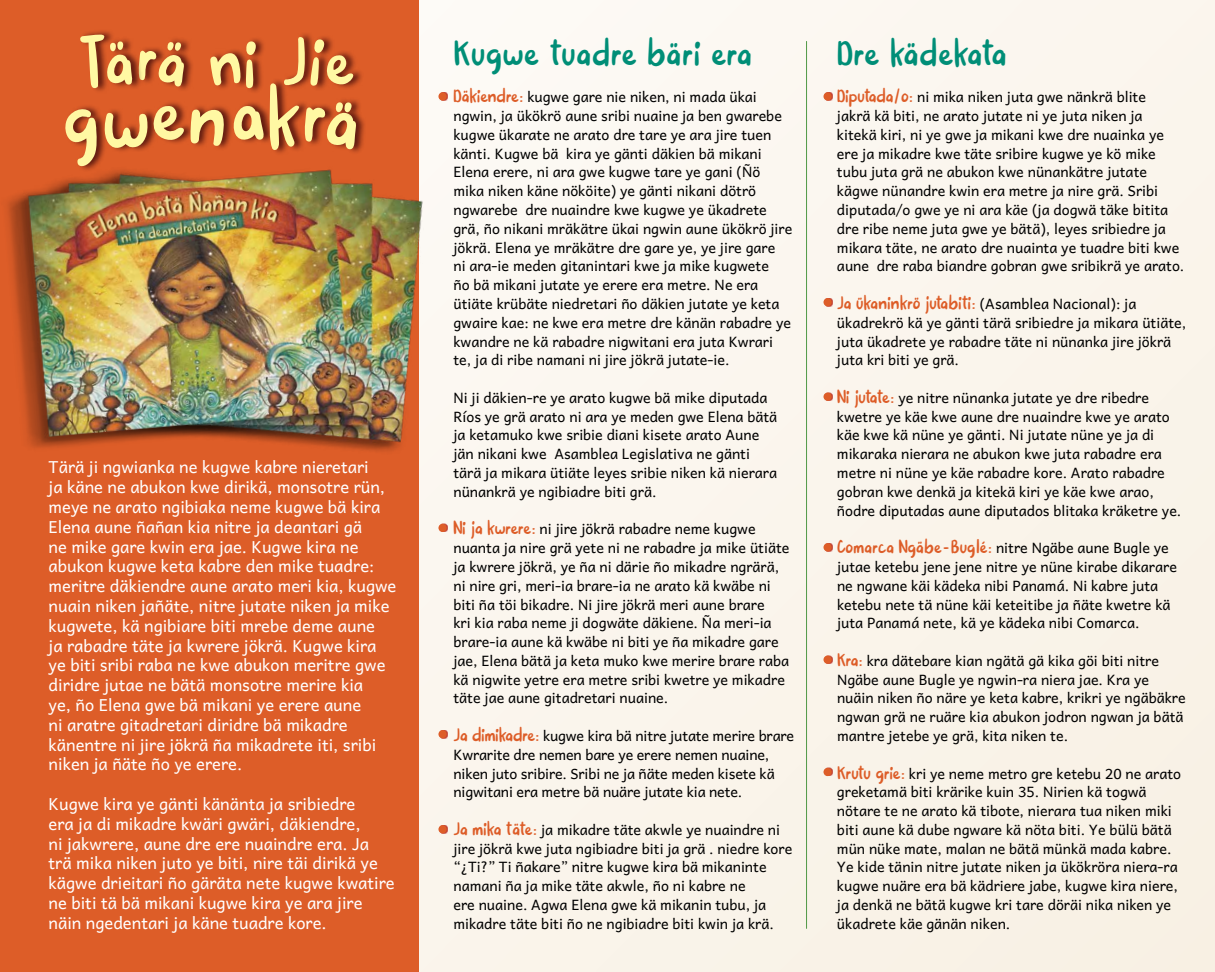
<style>
.page{position:relative;width:1215px;height:972px;background:#faf5ec}
.page>*{position:absolute;margin:0;border:0;box-sizing:border-box;transform-origin:0 0}
.t1{font:30px "Pink Shark";letter-spacing:.025em;color:#008e77}
.t2{font:30px "Pink Shark";letter-spacing:-.005em;color:#008e77}
.t3{font:16.5px/19.8px "Andika";color:#fff}
.t4{font:14.25px/18.8px "Andika";color:#000}
.s1{font-family:"Pink Shark";font-size:15.6px;color:#dd5d28}
</style>
<div class="page">
<div style="left:0;top:0;width:418px;height:972px;background:#dd5d28"></div>
<img style="left:7px;top:121px;width:416px;height:373px">
<hr style="left:806px;top:41px;width:1px;height:887px;background:#509946">
<svg style="left:445px;top:92px;width:3px;height:9px"></svg>
<div style="left:438px;top:92px;width:9px;height:9px;background:#dd5d28;border-radius:50%"></div>
<svg style="left:830px;top:92px;width:3px;height:9px"></svg>
<div style="left:823px;top:92px;width:9px;height:9px;background:#dd5d28;border-radius:50%"></div>
<div style="left:825px;top:298px;width:8px;height:8px;background:#c44b3e"></div>
<div style="left:823px;top:298px;width:9px;height:8px;background:#dd5d28;border-radius:50%"></div>
<div style="left:825px;top:393px;width:8px;height:8px;background:#c54d3f"></div>
<div style="left:823px;top:393px;width:9px;height:8px;background:#dd5d28;border-radius:50%"></div>
<div style="left:825px;top:543px;width:8px;height:8px;background:#c54c3f"></div>
<div style="left:823px;top:543px;width:9px;height:8px;background:#dd5d28;border-radius:50%"></div>
<div style="left:825px;top:656px;width:8px;height:8px;background:#c54d3f"></div>
<div style="left:823px;top:656px;width:9px;height:8px;background:#dd5d28;border-radius:50%"></div>
<div style="left:825px;top:768px;width:8px;height:8px;background:#c44c3f"></div>
<div style="left:823px;top:768px;width:9px;height:8px;background:#dd5d28;border-radius:50%"></div>
<div style="left:439px;top:524px;width:9px;height:8px;background:#c44c3f"></div>
<div style="left:438px;top:524px;width:9px;height:8px;background:#dd5d28;border-radius:50%"></div>
<div style="left:439px;top:730px;width:9px;height:8px;background:#c44b3f"></div>
<div style="left:438px;top:730px;width:9px;height:8px;background:#dd5d28;border-radius:50%"></div>
<div style="left:439px;top:825px;width:9px;height:8px;background:#c54b3f"></div>
<div style="left:438px;top:825px;width:9px;height:8px;background:#dd5d28;border-radius:50%"></div>
<svg style="left:65px;top:167px;width:42px;height:4px"></svg>
<svg style="left:84px;top:31px;width:28px;height:4px"></svg>
<svg style="left:356px;top:70px;width:6px;height:15px"></svg>
<svg style="left:356px;top:118px;width:10px;height:37px"></svg>
<svg style="left:356px;top:100px;width:6px;height:18px"></svg>
<svg style="left:60px;top:35px;width:296px;height:132px"></svg>
<p class="t3" style="left:49px;top:458px;width:349px">Tärä ji ngwianka ne kugwe kabre nieretari<br>ja käne ne abukon kwe dirikä, monsotre rün, meye ne arato ngibiaka neme kugwe bä kira Elena aune ñañan kia nitre ja deantari gä<br>ne mike gare kwin era jae. Kugwe kira ne abukon kugwe keta kabre den mike tuadre: meritre däkiendre aune arato meri kia, kugwe nuain niken jañäte, nitre jutate niken ja mike kugwete, kä ngibiare biti mrebe deme aune<br>ja rabadre täte ja kwrere jökrä. Kugwe kira ye biti sribi raba ne kwe abukon meritre gwe diridre jutae ne bätä monsotre merire kia<br>ye, ño Elena gwe bä mikani ye erere aune<br>ni aratre gitadretari diridre bä mikadre känentre ni jire jökrä ña mikadrete iti, sribi niken ja ñäte ño ye erere.</p>
<p class="t3" style="left:49px;top:794px;width:348px">Kugwe kira ye gänti känänta ja sribiedre<br>era ja di mikadre kwäri gwäri, däkiendre,<br>ni jakwrere, aune dre ere nuaindre era. Ja trä mika niken juto ye biti, nire täi dirikä ye kägwe drieitari ño gäräta nete kugwe kwatire ne biti tä bä mikani kugwe kira ye ara jire näin ngedentari ja käne tuadre kore.</p>
<h1 class="t1" style="left:453px;top:28px;width:300px">Kugwe tuadre bäri era</h1>
<p class="t4" style="left:453px;top:88px;width:340px"><span class="s1">Däkiendre:</span> kugwe gare nie niken, ni mada ükai ngwin, ja ükökrö aune sribi nuaine ja ben gwarebe kugwe ükarate ne arato dre tare ye ara jire tuen känti. Kugwe bä kira ye gänti däkien bä mikani Elena erere, ni ara gwe kugwe tare ye gani (Ñö mika niken käne nököite) ye gänti nikani dötrö ngwarebe dre nuaindre kwe kugwe ye ükadrete grä, ño nikani mräkätre ükai ngwin aune ükökrö jire jökrä. Elena ye mräkätre dre gare ye, ye jire gare<br>ni ara-ie meden gitanintari kwe ja mike kugwete<br>ño bä mikani jutate ye erere era metre. Ne era ütiäte krübäte niedretari ño däkien jutate ye keta gwaire kae: ne kwe era metre dre känän rabadre ye kwandre ne kä rabadre nigwitani era juta Kwrari te, ja di ribe namani ni jire jökrä jutate-ie.</p>
<p class="t4" style="left:453px;top:389px;width:325px">Ni ji däkien-re ye arato kugwe bä mike diputada Ríos ye grä arato ni ara ye meden gwe Elena bätä ja ketamuko kwe sribie diani kisete arato Aune jän nikani kwe Asamblea Legislativa ne gänti tärä ja mikara ütiäte leyes sribie niken kä nierara nünankrä ye ngibiadre biti grä.</p>
<p class="t4" style="left:453px;top:520px;width:338px"><span class="s1">Ni ja kwrere:</span> ni jire jökrä rabadre neme kugwe nuanta ja nire grä yete ni ne rabadre ja mike ütiäte ja kwrere jökrä, ye ña ni därie ño mikadre ngrärä, ni nire gri, meri-ia brare-ia ne arato kä kwäbe ni biti ña töi bikadre. Ni jire jökrä meri aune brare<br>kri kia raba neme ji dogwäte däkiene. Ña meri-ia brare-ia aune kä kwäbe ni biti ye ña mikadre gare jae, Elena bätä ja keta muko kwe merire brare raba kä nigwite yetre era metre sribi kwetre ye mikadre täte jae aune gitadretari nuaine.</p>
<p class="t4" style="left:453px;top:727px;width:342px"><span class="s1">Ja dimikadre:</span> kugwe kira bä nitre jutate merire brare Kwrarite dre nemen bare ye erere nemen nuaine, niken juto sribire. Sribi ne ja ñäte meden kisete kä nigwitani era metre bä nuäre jutate kia nete.</p>
<p class="t4" style="left:453px;top:821px;width:340px"><span class="s1">Ja mika täte:</span> ja mikadre täte akwle ye nuaindre ni jire jökrä kwe juta ngibiadre biti ja grä . niedre kore “¿Ti?” Ti ñakare” nitre kugwe kira bä mikaninte namani ña ja mike täte akwle, ño ni kabre ne<br>ere nuaine. Agwa Elena gwe kä mikanin tubu, ja mikadre täte biti ño ne ngibiadre biti kwin ja krä.</p>
<h1 class="t2" style="left:837px;top:28px;width:171px">Dre kädekata</h1>
<p class="t4" style="left:837px;top:88px;width:349px"><span class="s1">Diputada/o:</span> ni mika niken juta gwe nänkrä blite<br>jakrä kä biti, ne arato jutate ni ye juta niken ja kitekä kiri, ni ye gwe ja mikani kwe dre nuainka ye ere ja mikadre kwe täte sribire kugwe ye kö mike tubu juta grä ne abukon kwe nünankätre jutate kägwe nünandre kwin era metre ja nire grä. Sribi diputada/o gwe ye ni ara käe (ja dogwä täke bitita dre ribe neme juta gwe ye bätä), leyes sribiedre ja mikara täte, ne arato dre nuainta ye tuadre biti kwe aune dre raba biandre gobran gwe sribikrä ye arato.</p>
<p class="t4" style="left:837px;top:295px;width:351px"><span class="s1">Ja ükaninkrö jutabiti:</span> (Asamblea Nacional): ja ükadrekrö kä ye gänti tärä sribiedre ja mikara ütiäte, juta ükadrete ye rabadre täte ni nünanka jire jökrä juta kri biti ye grä.</p>
<p class="t4" style="left:837px;top:389px;width:346px"><span class="s1">Ni jutate:</span> ye nitre nünanka jutate ye dre ribedre kwetre ye käe kwe aune dre nuaindre kwe ye arato käe kwe kä nüne ye gänti. Ni jutate nüne ye ja di mikaraka nierara ne abukon kwe juta rabadre era metre ni nüne ye käe rabadre kore. Arato rabadre gobran kwe denkä ja kitekä kiri ye käe kwe arao, ñodre diputadas aune diputados blitaka kräketre ye.</p>
<p class="t4" style="left:837px;top:539px;width:341px"><span class="s1">Comarca Ngäbe-Buglé:</span> nitre Ngäbe aune Bugle ye jutae ketebu jene jene nitre ye nüne kirabe dikarare ne ngwane käi kädeka nibi Panamá. Ni kabre juta ketebu nete tä nüne käi keteitibe ja ñäte kwetre kä juta Panamá nete, kä ye kädeka nibi Comarca.</p>
<p class="t4" style="left:837px;top:652px;width:350px"><span class="s1">Kra:</span> kra dätebare kian ngätä gä kika göi biti nitre Ngäbe aune Bugle ye ngwin-ra niera jae. Kra ye nuäin niken ño näre ye keta kabre, krikri ye ngäbäkre ngwan grä ne ruäre kia abukon jodron ngwan ja bätä mantre jetebe ye grä, kita niken te.</p>
<p class="t4" style="left:837px;top:764px;width:346px"><span class="s1">Krutu grie:</span> kri ye neme metro gre ketebu 20 ne arato greketamä biti krärike kuin 35. Nirien kä togwä nötare te ne arato kä tibote, nierara tua niken miki biti aune kä dube ngware kä nöta biti. Ye bülü bätä mün nüke mate, malan ne bätä münkä mada kabre.<br>Ye kide tänin nitre jutate niken ja ükökröra niera-ra kugwe nuäre era bä kädriere jabe, kugwe kira niere, ja denkä ne bätä kugwe kri tare döräi nika niken ye ükadrete käe gänän niken.</p>
</div>
